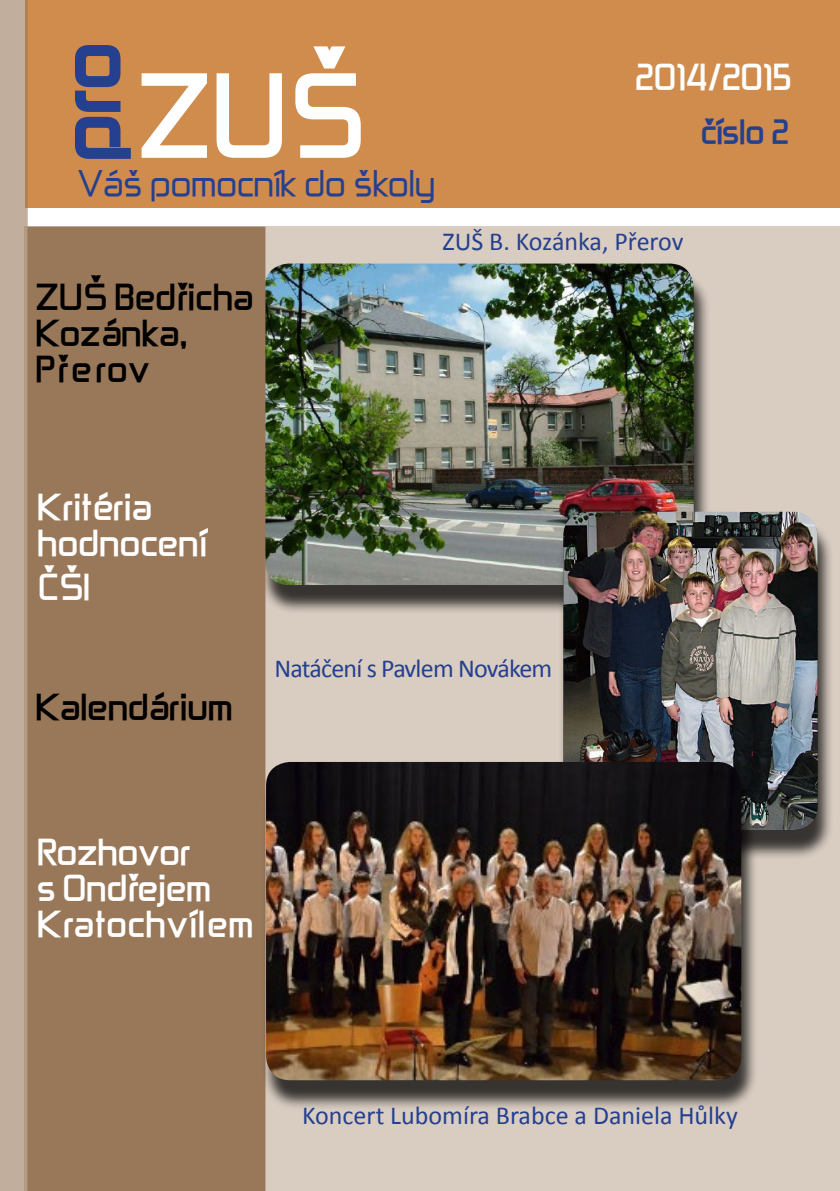
<style>
.page{position:relative;width:840px;height:1191px;background:#fff}
.page>*{position:absolute;margin:0;border:0;box-sizing:border-box;transform-origin:0 0}
.t1{font:700 96px "Zekton";color:#fff}
.t2{font:700 69px "Zekton";color:#25408f}
.t3{font:32px "Zekton";color:#25408f}
.t4{font:700 30px/36px "Zekton";letter-spacing:.01em;color:#fff}
.t5{font:700 30px/36px "Zekton";color:#000}
.t6{font:700 28px "Zekton";color:#25408f}
.t7{font:26px "Calibri";color:#25408f}
.t8{font:26px "Calibri";letter-spacing:-.03em;color:#25408f}
</style>
<div class="page">
<div style="left:26px;top:0;width:813px;height:207px;background:#d08c4c"></div>
<div style="left:0;top:0;width:28px;height:1191px;background:#c1ae9c"></div>
<svg style="left:75px;top:45px;width:56px;height:114px"></svg>
<div style="left:24px;top:227px;width:815px;height:964px;background:#d9cdc2"></div>
<div style="left:259px;top:272px;width:451px;height:343px;background:#000;opacity:.75"></div>
<img style="left:265px;top:263px;width:428px;height:322px">
<div style="left:557px;top:520px;width:276px;height:340px;background:#000;opacity:.75"></div>
<img style="left:563px;top:512px;width:254px;height:318px">
<div style="left:28px;top:228px;width:236px;height:963px;background:#99785a"></div>
<div style="left:27px;top:227px;width:238px;height:964px;border:2px solid #99785a"></div>
<div style="left:260px;top:769px;width:497px;height:341px;background:#000;opacity:.75"></div>
<img style="left:266px;top:762px;width:474px;height:318px">
<h2 class="t2" style="left:37px;top:161px;width:120px;rotate:-90deg">pro</h2>
<h1 class="t1" style="left:137px;top:44px;width:226px">ZUŠ</h1>
<p class="t3" style="left:78px;top:161px;width:358px">Váš pomocník do školy</p>
<p class="t4" style="left:634px;top:58px;width:158px">2014/2015</p>
<p class="t6" style="left:699px;top:111px;width:91px">číslo 2</p>
<p class="t5" style="left:35px;top:277px;width:219px">ZUŠ Bedřicha<br>Kozánka,<br>Přerov</p>
<p class="t7" style="left:442px;top:225px;width:242px">ZUŠ B. Kozánka, Přerov</p>
<p class="t4" style="left:37px;top:487px;width:170px">Kritéria hodnocení</p>
<p class="t4" style="left:37px;top:567px;width:55px">ČŠI</p>
<p class="t5" style="left:35px;top:688px;width:199px">Kalendárium</p>
<p class="t8" style="left:274px;top:652px;width:279px">Natáčení s Pavlem Novákem</p>
<p class="t4" style="left:37px;top:833px;width:217px">Rozhovor<br>s Ondřejem<br>Kratochvílem</p>
<p class="t7" style="left:302px;top:1098px;width:437px">Koncert Lubomíra Brabce a Daniela Hůlky</p>
</div>
